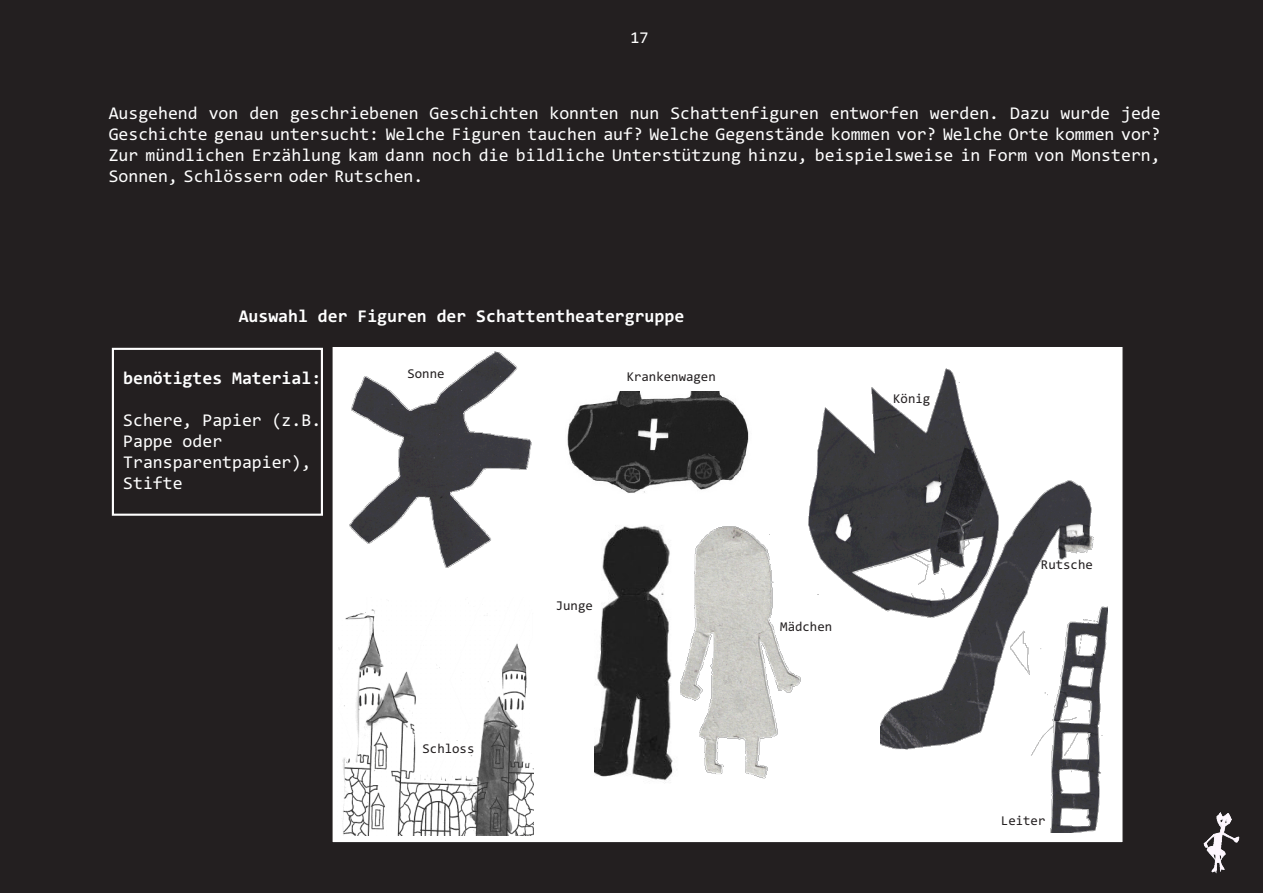
<style>
.page{position:relative;width:1263px;height:893px;background:#231f20}
.page>*{position:absolute;margin:0;border:0;box-sizing:border-box;transform-origin:0 0}
.t1{font:18px/21.1px "Consolas";color:#fff}
.t2{font:700 18px "Consolas";color:#fff}
.t3{font:16.5px "Consolas";color:#fff}
.t4{font:13.5px "Consolas";color:#231f20}
</style>
<div class="page">
<div style="left:112px;top:348px;width:211px;height:168px;border:2px solid #fff"></div>
<svg style="left:331px;top:346px;width:793px;height:497px"></svg>
<img style="left:880px;top:478px;width:219px;height:277px">
<img style="left:338px;top:597px;width:196px;height:238px">
<img style="left:805px;top:368px;width:200px;height:271px">
<img style="left:349px;top:348px;width:182px;height:226px">
<img style="left:1048px;top:598px;width:60px;height:235px">
<img style="left:679px;top:521px;width:123px;height:271px">
<img style="left:566px;top:391px;width:187px;height:103px">
<img style="left:594px;top:518px;width:85px;height:277px">
<img style="left:1203px;top:810px;width:37px;height:63px">
<p class="t3" style="left:630px;top:30px;width:20px">17</p>
<p class="t1" style="left:109px;top:104px;width:1053px;text-align:justify">Ausgehend von den geschriebenen Geschichten konnten nun Schattenfiguren entworfen werden. Dazu wurde jede Geschichte genau untersucht: Welche Figuren tauchen auf? Welche Gegenstände kommen vor? Welche Orte kommen vor?<br>Zur mündlichen Erzählung kam dann noch die bildliche Unterstützung hinzu, beispielsweise in Form von Monstern, Sonnen, Schlössern oder Rutschen.</p>
<p class="t2" style="left:239px;top:309px;width:447px">Auswahl der Figuren der Schattentheatergruppe</p>
<p class="t2" style="left:123px;top:370px;width:199px">benötigtes Material:</p>
<p class="t1" style="left:123px;top:411px;width:199px">Schere, Papier (z.B.<br>Pappe oder<br>Transparentpapier),<br>Stifte</p>
<p class="t4" style="left:407px;top:368px;width:39px">Sonne</p>
<p class="t4" style="left:627px;top:371px;width:91px">Krankenwagen</p>
<p class="t4" style="left:422px;top:743px;width:53px">Schloss</p>
<p class="t4" style="left:556px;top:600px;width:39px">Junge</p>
<p class="t4" style="left:893px;top:393px;width:39px">König</p>
<p class="t4" style="left:780px;top:621px;width:53px">Mädchen</p>
<p class="t4" style="left:1041px;top:559px;width:53px">Rutsche</p>
<p class="t4" style="left:1001px;top:815px;width:46px">Leiter</p>
</div>
